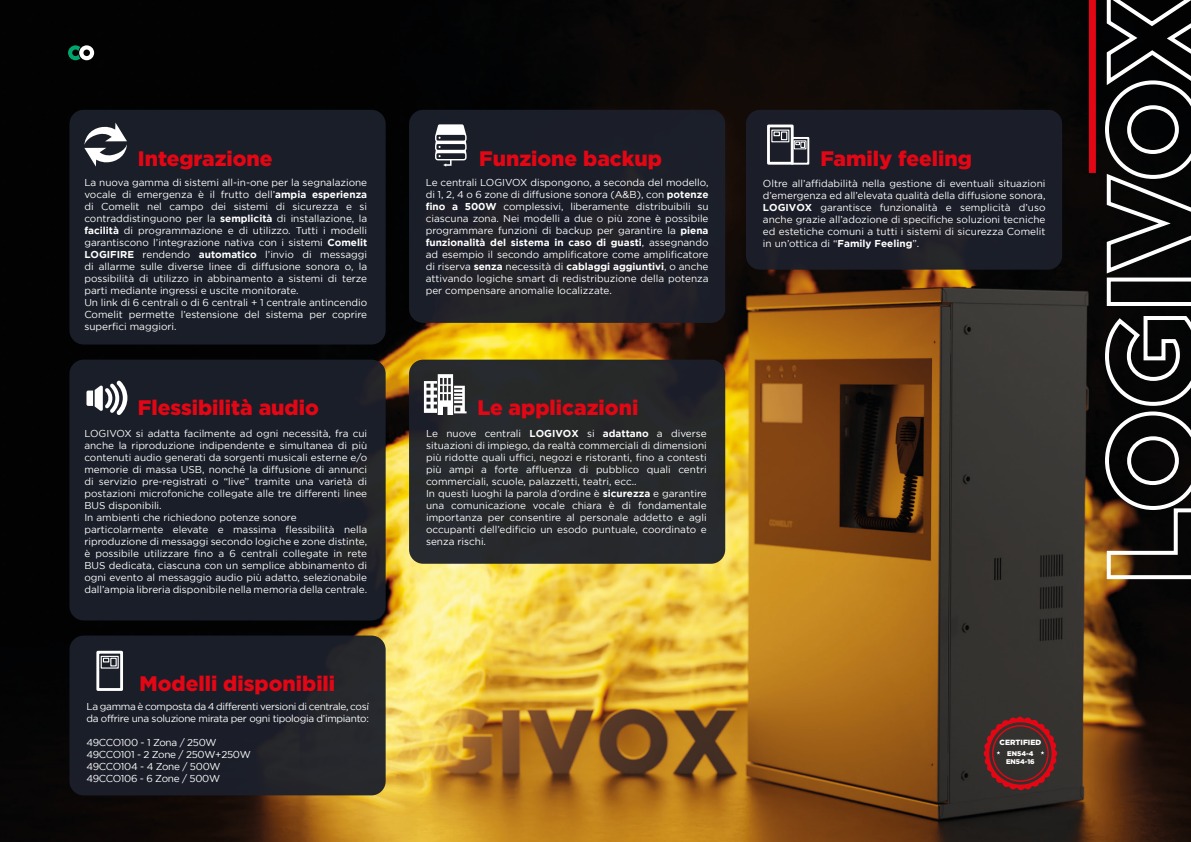
<style>
.page{position:relative;width:1191px;height:842px;background:#fff}
.page>*{position:absolute;margin:0;border:0;box-sizing:border-box;transform-origin:0 0}
.t1{font:900 21px "Gotham";color:#e30614}
.t2{font:10px/12px "Gotham";color:#fff;text-align:justify}
.t3{font:10px/12px "Gotham";letter-spacing:-.03em;color:#fff}
.t4{font:900 7.5px "Gotham";color:#fff}
.t5{font:900 6.8px/8.1px "Gotham";color:#fff}
.s1{font-weight:700}
</style>
<div class="page">
<img style="left:0;top:0;width:1191px;height:842px">
<div style="left:69px;top:110px;width:317px;height:234px;background:#1c202b;border-radius:14px"></div>
<div style="left:409px;top:360px;width:316px;height:204px;background:#27292c;border-radius:14px"></div>
<div style="left:746px;top:110px;width:316px;height:160px;background:#1c202b;border-radius:14px"></div>
<div style="left:409px;top:110px;width:316px;height:213px;background:#1c202b;border-radius:14px"></div>
<div style="left:69px;top:360px;width:317px;height:260px;background:#1c202b;border-radius:14px"></div>
<div style="left:69px;top:635px;width:317px;height:160px;background:#1c202b;border-radius:14px"></div>
<svg style="left:1103px;top:0;width:88px;height:581px;background:#373432"></svg>
<div style="left:1089px;top:0;width:7px;height:173px;background:#e30614"></div>
<svg style="left:84px;top:123px;width:43px;height:44px"></svg>
<svg style="left:424px;top:374px;width:42px;height:41px"></svg>
<svg style="left:68px;top:45px;width:26px;height:15px"></svg>
<svg style="left:86px;top:381px;width:41px;height:34px"></svg>
<div style="left:96px;top:651px;width:27px;height:40px;border:3px solid #fff"></div>
<div style="left:101px;top:656px;width:18px;height:13px;border:1px solid #fff"></div>
<svg style="left:103px;top:658px;width:6px;height:4px"></svg>
<div style="left:110px;top:658px;width:7px;height:8px;border:1px solid #fff"></div>
<div style="left:767px;top:125px;width:26px;height:40px;border:3px solid #fff"></div>
<div style="left:771px;top:130px;width:18px;height:12px;border:1px solid #fff"></div>
<svg style="left:773px;top:131px;width:7px;height:5px"></svg>
<div style="left:781px;top:131px;width:6px;height:9px;border:1px solid #fff"></div>
<div style="left:791px;top:137px;width:18px;height:28px;border:2px solid #fff"></div>
<div style="left:794px;top:140px;width:12px;height:9px;border:1px solid #fff"></div>
<svg style="left:795px;top:142px;width:10px;height:6px"></svg>
<svg style="left:435px;top:124px;width:31px;height:43px"></svg>
<svg style="left:983px;top:716px;width:74px;height:75px;background:#5c2728"></svg>
<p class="t1" style="left:138px;top:146px;width:136px">Integrazione</p>
<p class="t2" style="left:84px;top:176px;width:284px">La nuova gamma di sistemi all-in-one per la segnalazione vocale di emergenza è il frutto dell’<span class="s1">ampia esperienza </span>di Comelit nel campo dei sistemi di sicurezza e si contraddistinguono per la <span class="s1">semplicità</span> di installazione, la <span class="s1">facilità</span> di programmazione e di utilizzo. Tutti i modelli garantiscono l’integrazione nativa con i sistemi <span class="s1">Comelit LOGIFIRE</span> rendendo <span class="s1">automatico</span> l’invio di messaggi di allarme sulle diverse linee di diffusione sonora o, la possibilità di utilizzo in abbinamento a sistemi di terze parti mediante ingressi e uscite monitorate.</p>
<p class="t2" style="left:84px;top:296px;width:284px">Un link di 6 centrali o di 6 centrali + 1 centrale antincendio Comelit permette l’estensione del sistema per coprire superfici maggiori.</p>
<p class="t1" style="left:138px;top:395px;width:182px">Flessibilità audio</p>
<p class="t2" style="left:84px;top:427px;width:284px">LOGIVOX si adatta facilmente ad ogni necessità, fra cui anche la riproduzione indipendente e simultanea di più contenuti audio generati da sorgenti musicali esterne e/o memorie di massa USB, nonché la diffusione di annunci di servizio pre-registrati o “live” tramite una varietà di postazioni microfoniche collegate alle tre differenti linee BUS disponibili.</p>
<p class="t2" style="left:84px;top:511px;width:214px">In ambienti che richiedono potenze sonore</p>
<p class="t2" style="left:84px;top:523px;width:284px">particolarmente elevate e massima flessibilità nella riproduzione di messaggi secondo logiche e zone distinte, è possibile utilizzare fino a 6 centrali collegate in rete BUS dedicata, ciascuna con un semplice abbinamento di ogni evento al messaggio audio più adatto, selezionabile dall’ampia libreria disponibile nella memoria della centrale.</p>
<p class="t1" style="left:140px;top:671px;width:197px">Modelli disponibili</p>
<p class="t3" style="left:86px;top:701px;width:284px">La gamma è composta da 4 differenti versioni di centrale, così da offrire una soluzione mirata per ogni tipologia d’impianto:</p>
<p class="t3" style="left:86px;top:737px;width:132px">49CCO100 - 1 Zona / 250W</p>
<p class="t3" style="left:86px;top:749px;width:166px">49CCO101 - 2 Zone / 250W+250W</p>
<p class="t3" style="left:86px;top:761px;width:136px">49CCO104 - 4 Zone / 500W</p>
<p class="t3" style="left:86px;top:773px;width:135px">49CCO106 - 6 Zone / 500W</p>
<p class="t1" style="left:479px;top:146px;width:184px">Funzione backup</p>
<p class="t1" style="left:820px;top:146px;width:153px">Family feeling</p>
<p class="t2" style="left:426px;top:176px;width:284px">Le centrali LOGIVOX dispongono, a seconda del modello, di 1, 2, 4 o 6 zone di diffusione sonora (A&amp;B), con <span class="s1">potenze fino a 500W</span> complessivi, liberamente distribuibili su ciascuna zona. Nei modelli a due o più zone è possibile programmare funzioni di backup per garantire la <span class="s1">piena funzionalità del sistema in caso di guasti</span>, assegnando ad esempio il secondo amplificatore come amplificatore di riserva <span class="s1">senza</span> necessità di <span class="s1">cablaggi aggiuntivi</span>, o anche attivando logiche smart di redistribuzione della potenza per compensare anomalie localizzate.</p>
<p class="t2" style="left:763px;top:177px;width:284px">Oltre all’affidabilità nella gestione di eventuali situazioni d’emergenza ed all’elevata qualità della diffusione sonora, <span class="s1">LOGIVOX</span> garantisce funzionalità e semplicità d’uso anche grazie all’adozione di specifiche soluzioni tecniche ed estetiche comuni a tutti i sistemi di sicurezza Comelit in un’ottica di “<span class="s1">Family Feeling</span>”.</p>
<p class="t1" style="left:477px;top:395px;width:162px">Le applicazioni</p>
<p class="t2" style="left:426px;top:427px;width:282px">Le nuove centrali <span class="s1">LOGIVOX</span> si <span class="s1">adattano</span> a diverse situazioni di impiego, da realtà commerciali di dimensioni più ridotte quali uffici, negozi e ristoranti, fino a contesti più ampi a forte affluenza di pubblico quali centri commerciali, scuole, palazzetti, teatri, ecc..</p>
<p class="t2" style="left:426px;top:487px;width:282px">In questi luoghi la parola d’ordine è <span class="s1">sicurezza</span> e garantire una comunicazione vocale chiara è di fondamentale importanza per consentire al personale addetto e agli occupanti dell’edificio un esodo puntuale, coordinato e senza rischi.</p>
<p class="t4" style="left:999px;top:738px;width:43px">CERTIFIED</p>
<p class="t5" style="left:1006px;top:749px;width:30px">EN54-4<br>EN54-16</p>
</div>
